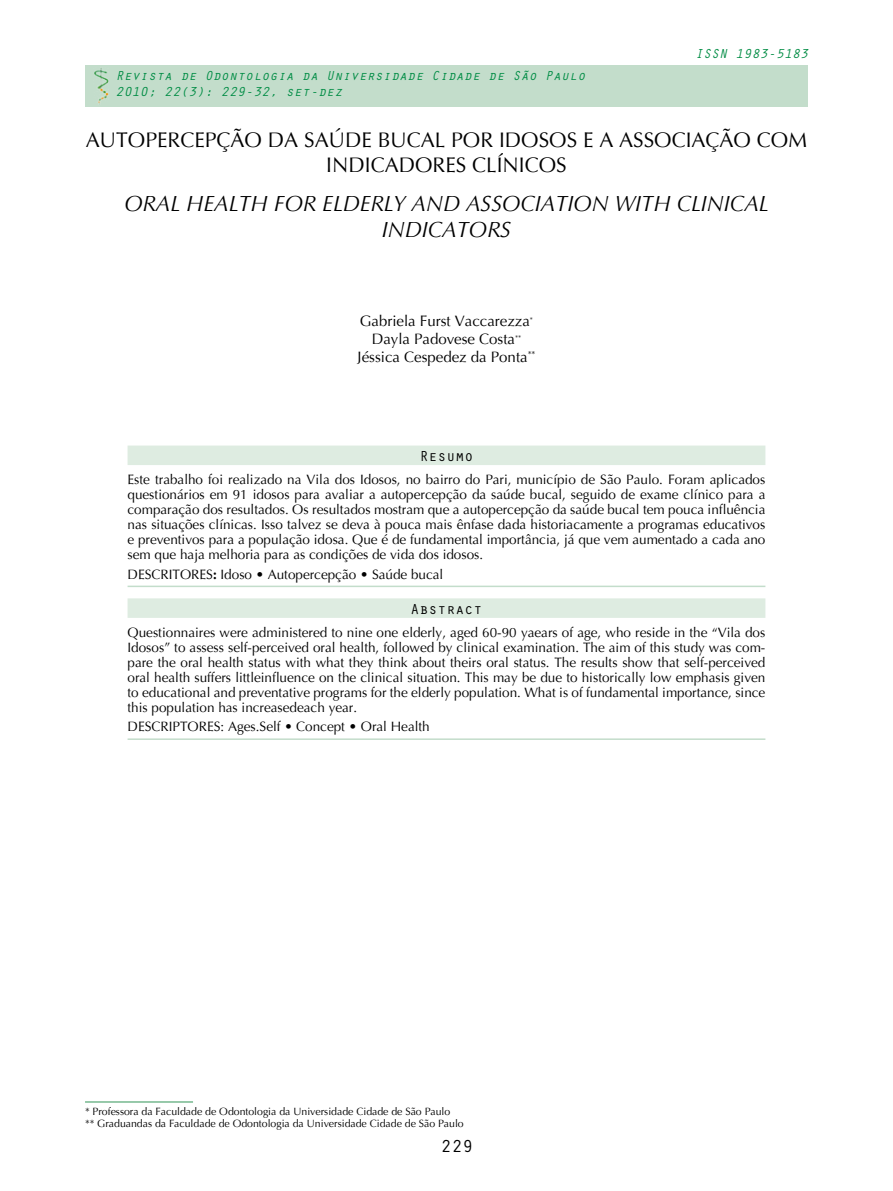
<style>
.page{position:relative;width:893px;height:1191px;background:#fff}
.page>*{position:absolute;margin:0;border:0;box-sizing:border-box;transform-origin:0 0}
.t1{font:italic 21.75px/26.1px "Optima";color:#000;text-align:center}
.t2{font:21px/25.2px "Optima";color:#000;text-align:center}
.t3{font:18px "Orator Std";color:#000}
.t4{font:15px/18px "Optima";color:#000;text-align:center}
.t5{font:15px "Orator Std";color:#000}
.t6{font:13.5px/15px "Optima";color:#000;text-align:justify}
.t7{font:italic 13.5px/16.2px "Orator Std";color:#008c44}
.t8{font:10.5px/12.6px "Optima";color:#000}
.s1{font-weight:700}
</style>
<div class="page">
<div style="left:85px;top:65px;width:723px;height:41px;background:#c3ddcb"></div>
<img style="left:94px;top:68px;width:15px;height:35px">
<div style="left:128px;top:445px;width:637px;height:20px;background:#deece1"></div>
<hr style="left:128px;top:585px;width:637px;height:2px;background:#c3ddcb">
<div style="left:128px;top:598px;width:637px;height:20px;background:#deece1"></div>
<hr style="left:128px;top:738px;width:637px;height:2px;background:#c3ddcb">
<hr style="left:85px;top:1101px;width:108px;height:1px;background:#76b88f">
<p class="t7" style="left:695px;top:45px;width:115px">ISSN 1983-5183</p>
<p class="t7" style="left:116px;top:66px;width:471px">Revista de Odontologia da Universidade Cidade de São Paulo<br>2010; 22(3): 229-32, set-dez</p>
<h2 class="t2" style="left:86px;top:127px;width:723px">AUTOPERCEPÇÃO DA SAÚDE BUCAL POR IDOSOS E A ASSOCIAÇÃO COM<br>INDICADORES CLÍNICOS</h2>
<h1 class="t1" style="left:124px;top:190px;width:646px">ORAL HEALTH FOR ELDERLY AND ASSOCIATION WITH CLINICAL<br>INDICATORS</h1>
<p class="t4" style="left:358px;top:312px;width:179px">Gabriela Furst Vaccarezza<sup>*<br></sup>Dayla Padovese Costa<sup>**<br></sup>Jéssica Cespedez da Ponta<sup>**</sup></p>
<p class="t5" style="left:419px;top:445px;width:55px">Resumo</p>
<p class="t6" style="left:128px;top:472px;width:639px">Este trabalho foi realizado na Vila dos Idosos, no bairro do Pari, município de São Paulo. Foram aplicados questionários em 91 idosos para avaliar a autopercepção da saúde bucal, seguido de exame clínico para a comparação dos resultados. Os resultados mostram que a autopercepção da saúde bucal tem pouca influência nas situações clínicas. Isso talvez se deva à pouca mais ênfase dada historiacamente a programas educativos e preventivos para a população idosa. Que é de fundamental importância, já que vem aumentado a cada ano sem que haja melhoria para as condições de vida dos idosos.</p>
<p class="t6" style="left:128px;top:567px;width:19px">Descritores</p>
<p class="t6" style="left:213px;top:567px;width:232px"><span class="s1">:</span> Idoso • Autopercepção • Saúde bucal</p>
<p class="t5" style="left:410px;top:598px;width:73px">Abstract</p>
<p class="t6" style="left:128px;top:625px;width:639px">Questionnaires were administered to nine one elderly, aged 60-90 yaears of age, who reside in the “Vila dos Idosos” to assess self-perceived oral health, followed by clinical examination. The aim of this study was com&shy;pare the oral health status with what they think about theirs oral status. The results show that self-perceived oral health suffers littleinfluence on the clinical situation. This may be due to historically low emphasis given to educational and preventative programs for the elderly population. What is of fundamental importance, since this population has increasedeach year.</p>
<p class="t6" style="left:128px;top:719px;width:19px">Descriptores</p>
<p class="t6" style="left:221px;top:719px;width:211px">: Ages.Self • Concept • Oral Health</p>
<p class="t8" style="left:85px;top:1105px;width:380px">* Professora da Faculdade de Odontologia da Universidade Cidade de São Paulo<br>** Graduandas da Faculdade de Odontologia da Universidade Cidade de São Paulo</p>
<h3 class="t3" style="left:441px;top:1133px;width:34px">229</h3>
</div>
